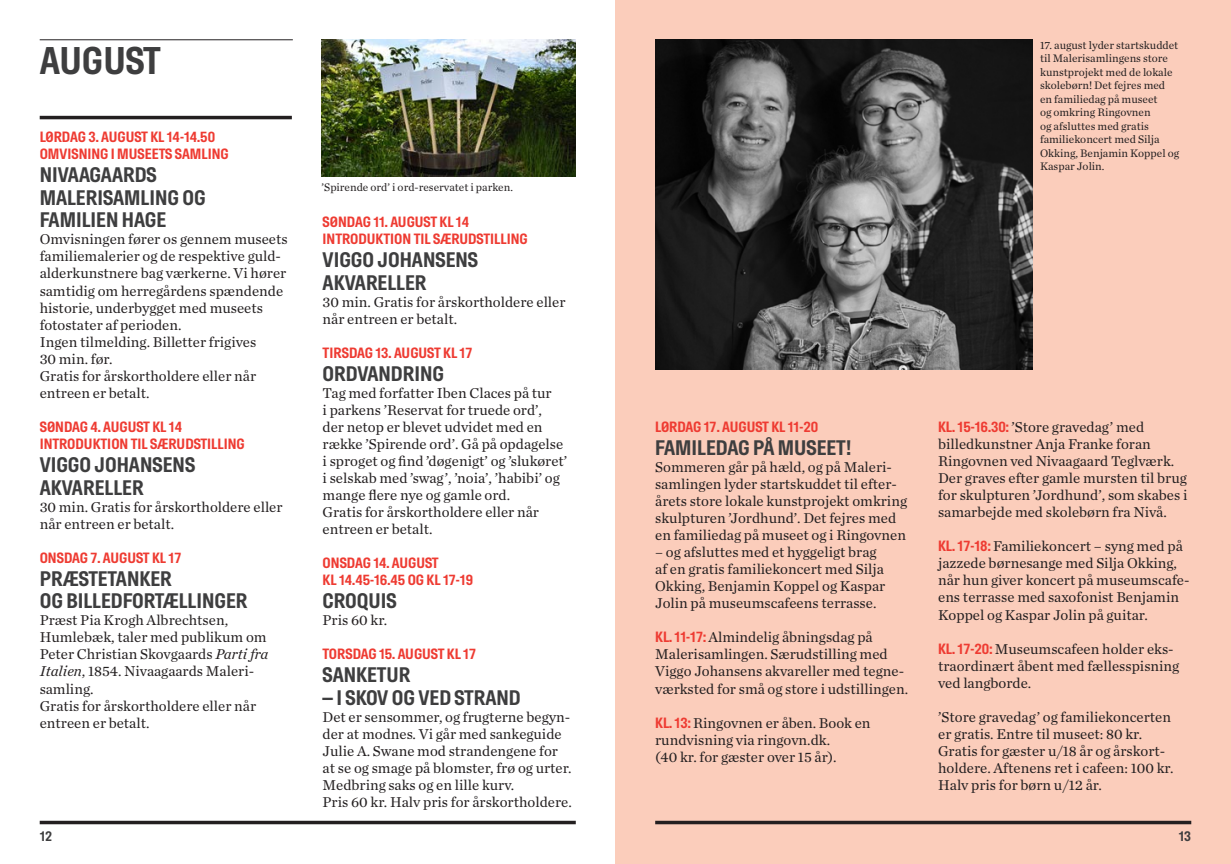
<style>
.page{position:relative;width:1231px;height:864px;background:#fff}
.page>*{position:absolute;margin:0;border:0;box-sizing:border-box;transform-origin:0 0}
.måned{font:700 38.5px "Hill";color:#3e3e3f}
._7_Hill_12{font:700 21px/22.8px "Hill";color:#3e3e3f}
._0_LilleBrød_8_5{font:14.88px/17px "Chronicle Text G1";color:#231f20}
.dato{font:14.88px/17px "Chronicle Text G1";color:#231f20}
.dato-2{font:700 14.88px "Hill";color:#ee3b32}
._7_Hill_12-2{font:700 14px "Hill";color:#3e3e3f}
._9_Billedtxt_6_5{font:11.38px/13.5px "Chronicle Text G1";color:#231f20}
.s1{font-style:italic}
.s2{font-family:"Hill";font-weight:700;color:#ee3b32}
</style>
<div class="page">
<div style="left:615px;top:0;width:615px;height:863px;background:#fbcdbb"></div>
<img style="left:655px;top:40px;width:377px;height:329px">
<hr style="left:40px;top:820px;width:535px;height:3px;background:#231f20">
<hr style="left:655px;top:820px;width:536px;height:3px;background:#231f20">
<img style="left:321px;top:40px;width:254px;height:136px">
<hr style="left:40px;top:39px;width:253px;height:1px;background:#231f20">
<hr style="left:40px;top:116px;width:252px;height:3px;background:#231f20">
<p class="måned" style="left:40px;top:40px;width:123px">AUGUST</p>
<p class="dato-2" style="left:40px;top:129px;width:177px">LØRDAG 3. AUGUST KL 14-14.50</p>
<p class="dato-2" style="left:40px;top:146px;width:191px">OMVISNING I MUSEETS SAMLING</p>
<p class="_7_Hill_12" style="left:40px;top:163px;width:168px">NIVAAGAARDS<br>MALERISAMLING OG<br>FAMILIEN HAGE</p>
<p class="_0_LilleBrød_8_5" style="left:40px;top:230px;width:249px">Omvisningen fører os gennem museets familiemalerier og de respektive guld&shy;alderkunstnere bag værkerne. Vi hører samtidig om herregårdens spændende historie, underbygget med museets fotostater af perioden.</p>
<p class="_0_LilleBrød_8_5" style="left:40px;top:332px;width:218px">Ingen tilmelding. Billetter frigives<br>30 min. før.</p>
<p class="_0_LilleBrød_8_5" style="left:40px;top:366px;width:218px">Gratis for årskortholdere eller når entreen er betalt.</p>
<p class="dato-2" style="left:40px;top:418px;width:144px">SØNDAG 4. AUGUST KL 14</p>
<p class="dato-2" style="left:40px;top:435px;width:206px">INTRODUKTION TIL SÆRUDSTILLING</p>
<p class="_7_Hill_12" style="left:40px;top:453px;width:157px">VIGGO JOHANSENS</p>
<p class="_7_Hill_12" style="left:40px;top:476px;width:105px">AKVARELLER</p>
<p class="_0_LilleBrød_8_5" style="left:40px;top:497px;width:244px">30 min. Gratis for årskortholdere eller når entreen er betalt.</p>
<p class="dato-2" style="left:40px;top:549px;width:143px">ONSDAG 7. AUGUST KL 17</p>
<p class="_7_Hill_12" style="left:40px;top:566px;width:134px">PRÆSTETANKER</p>
<p class="_7_Hill_12" style="left:40px;top:589px;width:209px">OG BILLEDFORTÆLLINGER</p>
<p class="_0_LilleBrød_8_5" style="left:40px;top:610px;width:230px">Præst Pia Krogh Albrechtsen,<br>Humlebæk, taler med publikum om<br>Peter Christian Skovgaards <span class="s1">Parti fra<br>Italien</span>, 1854. Nivaagaards Maleri&shy;samling.</p>
<p class="_0_LilleBrød_8_5" style="left:40px;top:696px;width:218px">Gratis for årskortholdere eller når entreen er betalt.</p>
<p class="_7_Hill_12-2" style="left:40px;top:828px;width:14px">12</p>
<p class="_9_Billedtxt_6_5" style="left:321px;top:180px;width:193px">’Spirende ord’ i ord-reservatet i parken.</p>
<p class="dato-2" style="left:322px;top:214px;width:148px">SØNDAG 11. AUGUST KL 14</p>
<p class="dato-2" style="left:322px;top:231px;width:206px">INTRODUKTION TIL SÆRUDSTILLING</p>
<p class="_7_Hill_12" style="left:322px;top:248px;width:157px">VIGGO JOHANSENS</p>
<p class="_7_Hill_12" style="left:322px;top:271px;width:105px">AKVARELLER</p>
<p class="_0_LilleBrød_8_5" style="left:322px;top:292px;width:244px">30 min. Gratis for årskortholdere eller når entreen er betalt.</p>
<p class="dato-2" style="left:322px;top:345px;width:151px">TIRSDAG 13. AUGUST KL 17</p>
<p class="_7_Hill_12" style="left:322px;top:362px;width:123px">ORDVANDRING</p>
<p class="_0_LilleBrød_8_5" style="left:322px;top:383px;width:246px">Tag med forfatter Iben Claces på tur<br>i parkens ’Reservat for truede ord’, der netop er blevet udvidet med en række ’Spirende ord’. Gå på opdagelse i sproget og find ’døgenigt’ og ’slukøret’ i selskab med ’swag’, ’noia’, ’habibi’ og mange flere nye og gamle ord.</p>
<p class="_0_LilleBrød_8_5" style="left:322px;top:502px;width:218px">Gratis for årskortholdere eller når entreen er betalt.</p>
<p class="dato-2" style="left:322px;top:555px;width:118px">ONSDAG 14. AUGUST</p>
<p class="dato-2" style="left:322px;top:572px;width:152px">KL 14.45-16.45 OG KL 17-19</p>
<p class="_7_Hill_12" style="left:322px;top:589px;width:76px">CROQUIS</p>
<p class="_0_LilleBrød_8_5" style="left:322px;top:610px;width:66px">Pris 60 kr.</p>
<p class="dato-2" style="left:322px;top:646px;width:155px">TORSDAG 15. AUGUST KL 17</p>
<p class="_7_Hill_12" style="left:322px;top:663px;width:89px">SANKETUR</p>
<p class="_7_Hill_12" style="left:322px;top:686px;width:199px">– I SKOV OG VED STRAND</p>
<p class="_0_LilleBrød_8_5" style="left:322px;top:707px;width:250px">Det er sensommer, og frugterne begyn&shy;der at modnes. Vi går med sankeguide Julie A. Swane mod strandengene for at se og smage på blomster, frø og urter.<br>Medbring saks og en lille kurv.</p>
<p class="_0_LilleBrød_8_5" style="left:322px;top:792px;width:250px">Pris 60 kr. Halv pris for årskortholdere.</p>
<p class="_9_Billedtxt_6_5" style="left:1039px;top:38px;width:141px">17. august lyder startskuddet til Malerisamlingens store kunstprojekt med de lokale skolebørn! Det fejres med en familiedag på museet<br>og omkring Ringovnen<br>og afsluttes med gratis familiekoncert med Silja<br>Okking, Benjamin Koppel og<br>Kaspar Jolin.</p>
<p class="dato-2" style="left:655px;top:418px;width:164px">LØRDAG 17. AUGUST KL 11-20</p>
<p class="_7_Hill_12" style="left:655px;top:436px;width:198px">FAMILEDAG PÅ MUSEET!</p>
<p class="_0_LilleBrød_8_5" style="left:655px;top:457px;width:253px">Sommeren går på hæld, og på Maleri&shy;samlingen lyder startskuddet til efter&shy;årets store lokale kunstprojekt omkring skulpturen ’Jordhund’. Det fejres med en familiedag på museet og i Ringovnen</p>
<p class="_0_LilleBrød_8_5" style="left:655px;top:542px;width:232px">– og afsluttes med et hyggeligt brag af en gratis familiekoncert med Silja Okking, Benjamin Koppel og Kaspar Jolin på museumscafeens terrasse.</p>
<p class="dato" style="left:655px;top:627px;width:254px"><span class="s2">KL. 11-17:</span> Almindelig åbningsdag på Malerisamlingen. Særudstilling med Viggo Johansens akvareller med tegne&shy;værksted for små og store i udstillingen.</p>
<p class="dato" style="left:655px;top:713px;width:217px"><span class="s2">KL. 13:</span> Ringovnen er åben. Book en</p>
<p class="_0_LilleBrød_8_5" style="left:655px;top:730px;width:176px">rundvisning via ringovn.dk.</p>
<p class="_0_LilleBrød_8_5" style="left:655px;top:747px;width:183px">(40 kr. for gæster over 15 år).</p>
<p class="dato" style="left:938px;top:417px;width:251px"><span class="s2">KL. 15-16.30:</span> ’Store gravedag’ med billedkunstner Anja Franke foran Ringovnen ved Nivaagaard Teglværk.<br>Der graves efter gamle mursten til brug for skulpturen ’Jordhund’, som skabes i samarbejde med skolebørn fra Nivå.</p>
<p class="dato" style="left:938px;top:537px;width:253px"><span class="s2">KL. 17-18:</span> Familiekoncert – syng med på jazzede børnesange med Silja Okking, når hun giver koncert på museumscafe&shy;ens terrasse med saxofonist Benjamin Koppel og Kaspar Jolin på guitar.</p>
<p class="dato" style="left:938px;top:639px;width:243px"><span class="s2">KL. 17-20:</span> Museumscafeen holder eks&shy;traordinært åbent med fællesspisning ved langborde.</p>
<p class="_0_LilleBrød_8_5" style="left:938px;top:707px;width:234px">’Store gravedag’ og familiekoncerten er gratis. Entre til museet: 80 kr.</p>
<p class="_0_LilleBrød_8_5" style="left:938px;top:741px;width:237px">Gratis for gæster u/18 år og årskort&shy;holdere. Aftenens ret i cafeen: 100 kr.<br>Halv pris for børn u/12 år.</p>
<p class="_7_Hill_12-2" style="left:1178px;top:828px;width:14px">13</p>
</div>
